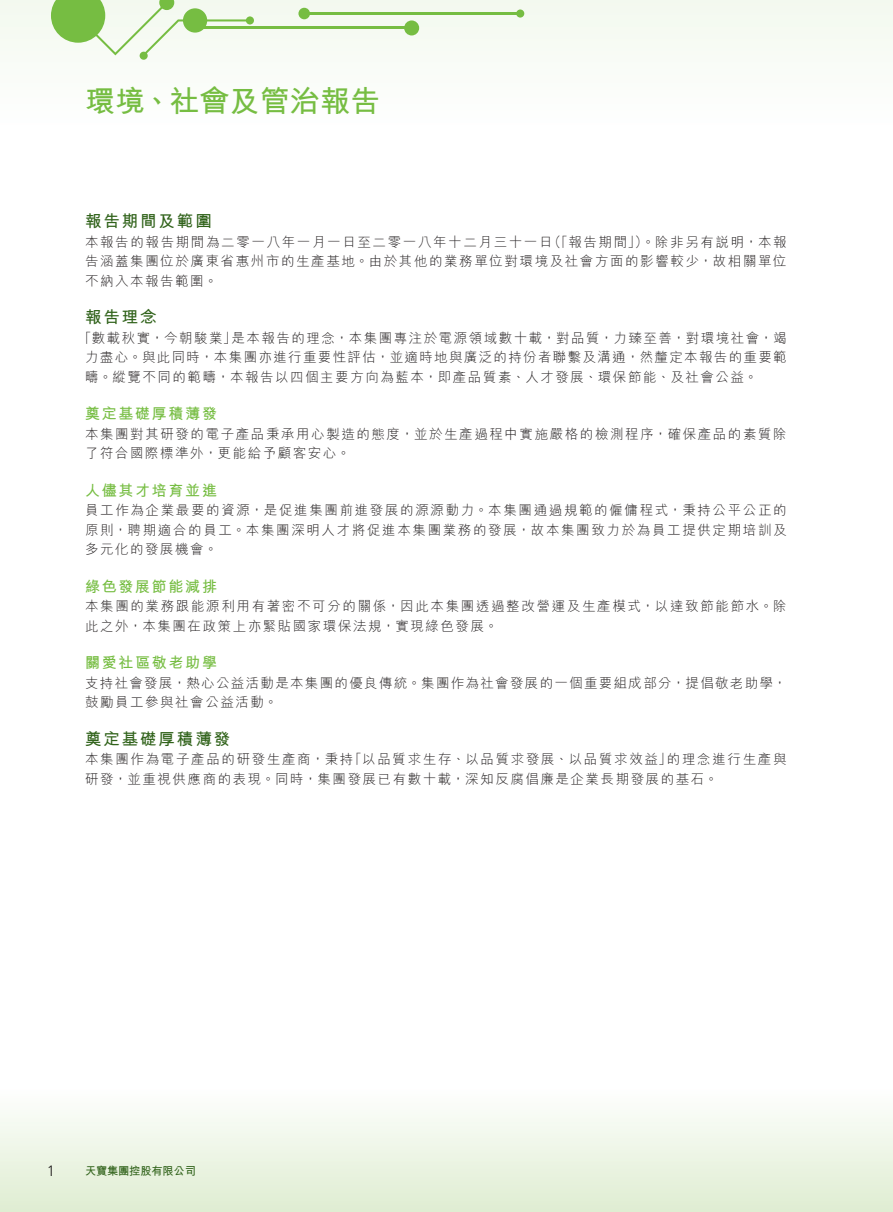
<style>
.page{position:relative;width:893px;height:1212px;background:#fff}
.page>*{position:absolute;margin:0;border:0;box-sizing:border-box;transform-origin:0 0}
.t1{font:700 30px "M Hei HK";letter-spacing:.005em;color:#76bd42}
._03_H1{font:700 16.5px "M Hei HK";letter-spacing:.115em;color:#30621a}
._04___H2{font:700 15px "M Hei HK";letter-spacing:.115em;color:#76bd42}
.t2{font:300 15px "Frutiger LT Std";color:#231f20}
._11_P0{font:300 13.5px/19.5px "M Hei HK";letter-spacing:.115em;color:#231f20}
._11_P0-2{font:300 13.5px/19.5px "M Hei HK";letter-spacing:.095em;color:#231f20}
.t3{font:700 11.25px "M Hei HK";letter-spacing:-.015em;color:#30621a}
</style>
<div class="page">
<div style="left:0;top:1089px;width:893px;height:123px;background:linear-gradient(to bottom,#fefffe,#dfedd1)"></div>
<div style="left:0;top:0;width:893px;height:127px;background:#f9fcf8"></div>
<div style="left:298px;top:8px;width:12px;height:11px;background:#76bd42;border-radius:50%"></div>
<div style="left:404px;top:20px;width:15px;height:15px;background:#76bd42;border-radius:50%"></div>
<div style="left:246px;top:16px;width:8px;height:9px;background:#76bd42;border-radius:50%"></div>
<div style="left:516px;top:9px;width:8px;height:9px;background:#76bd42;border-radius:50%"></div>
<div style="left:140px;top:52px;width:8px;height:8px;background:#76bd42;border-radius:50%"></div>
<svg style="left:51px;top:0;width:198px;height:56px"></svg>
<hr style="left:195px;top:26px;width:217px;height:2px;background:#76bd42">
<hr style="left:303px;top:12px;width:217px;height:2px;background:#76bd42">
<img style="left:892px;top:1089px;width:1px;height:91px">
<h1 class="t1" style="left:85px;top:79px;width:297px">環境、社會及管治報告</h1>
<p class="_03_H1" style="left:85px;top:209px;width:128px">報告期間及範圍</p>
<p class="_11_P0" style="left:548px;top:232px;width:241px">（「報告期間」）。除非另有說明，本報</p>
<p class="_11_P0" style="left:85px;top:232px;width:703px">本報告的報告期間為二零一八年一月一日至二零一八年十二月三十一日<br>告涵蓋集團位於廣東省惠州市的生產基地。由於其他的業務單位對環境及社會方面的影響較少，故相關單位不納入本報告範圍。</p>
<p class="_03_H1" style="left:85px;top:305px;width:73px">報告理念</p>
<p class="_11_P0" style="left:232px;top:328px;width:556px">是本報告的理念，本集團專注於電源領域數十載，對品質，力臻至善，對環境社會，竭</p>
<p class="_11_P0" style="left:85px;top:328px;width:703px;text-indent:-7px">「數載秋實，今朝駿業」<br>力盡心。與此同時，本集團亦進行重要性評估，並適時地與廣泛的持份者聯繫及溝通，然釐定本報告的重要範疇。縱覽不同的範疇，本報告以四個主要方向為藍本，即產品質素、人才發展、環保節能、及社會公益。</p>
<p class="_04___H2" style="left:85px;top:403px;width:133px">奠定基礎厚積薄發</p>
<p class="_11_P0" style="left:85px;top:424px;width:703px">本集團對其研發的電子產品秉承用心製造的態度，並於生產過程中實施嚴格的檢測程序，確保產品的素質除了符合國際標準外，更能給予顧客安心。</p>
<p class="_04___H2" style="left:85px;top:479px;width:133px">人儘其才培育並進</p>
<p class="_11_P0" style="left:85px;top:500px;width:703px;text-align:justify">員工作為企業最要的資源，是促進集團前進發展的源源動力。本集團通過規範的僱傭程式，秉持公平公正的原則，聘期適合的員工。本集團深明人才將促進本集團業務的發展，故本集團致力於為員工提供定期培訓及多元化的發展機會。</p>
<p class="_04___H2" style="left:85px;top:575px;width:133px">綠色發展節能減排</p>
<p class="_11_P0" style="left:85px;top:596px;width:703px">本集團的業務跟能源利用有著密不可分的關係，因此本集團透過整改營運及生產模式，以達致節能節水。除此之外，本集團在政策上亦緊貼國家環保法規，實現綠色發展。</p>
<p class="_04___H2" style="left:85px;top:652px;width:133px">關愛社區敬老助學</p>
<p class="_11_P0-2" style="left:85px;top:673px;width:703px">支持社會發展，熱心公益活動是本集團的優良傳統。集團作為社會發展的一個重要組成部分，提倡敬老助學，鼓勵員工參與社會公益活動。</p>
<p class="_03_H1" style="left:85px;top:727px;width:147px">奠定基礎厚積薄發</p>
<p class="_11_P0" style="left:667px;top:749px;width:121px">的理念進行生產與</p>
<p class="_11_P0" style="left:348px;top:749px;width:325px">「以品質求生存、以品質求發展、以品質求效益」</p>
<p class="_11_P0" style="left:85px;top:749px;width:634px">本集團作為電子產品的研發生產商，秉持<br>研發，並重視供應商的表現。同時，集團發展已有數十載，深知反腐倡廉是企業長期發展的基石。</p>
<p class="t2" style="left:47px;top:1162px;width:10px">1</p>
<p class="t3" style="left:85px;top:1163px;width:112px">天寶集團控股有限公司</p>
</div>
